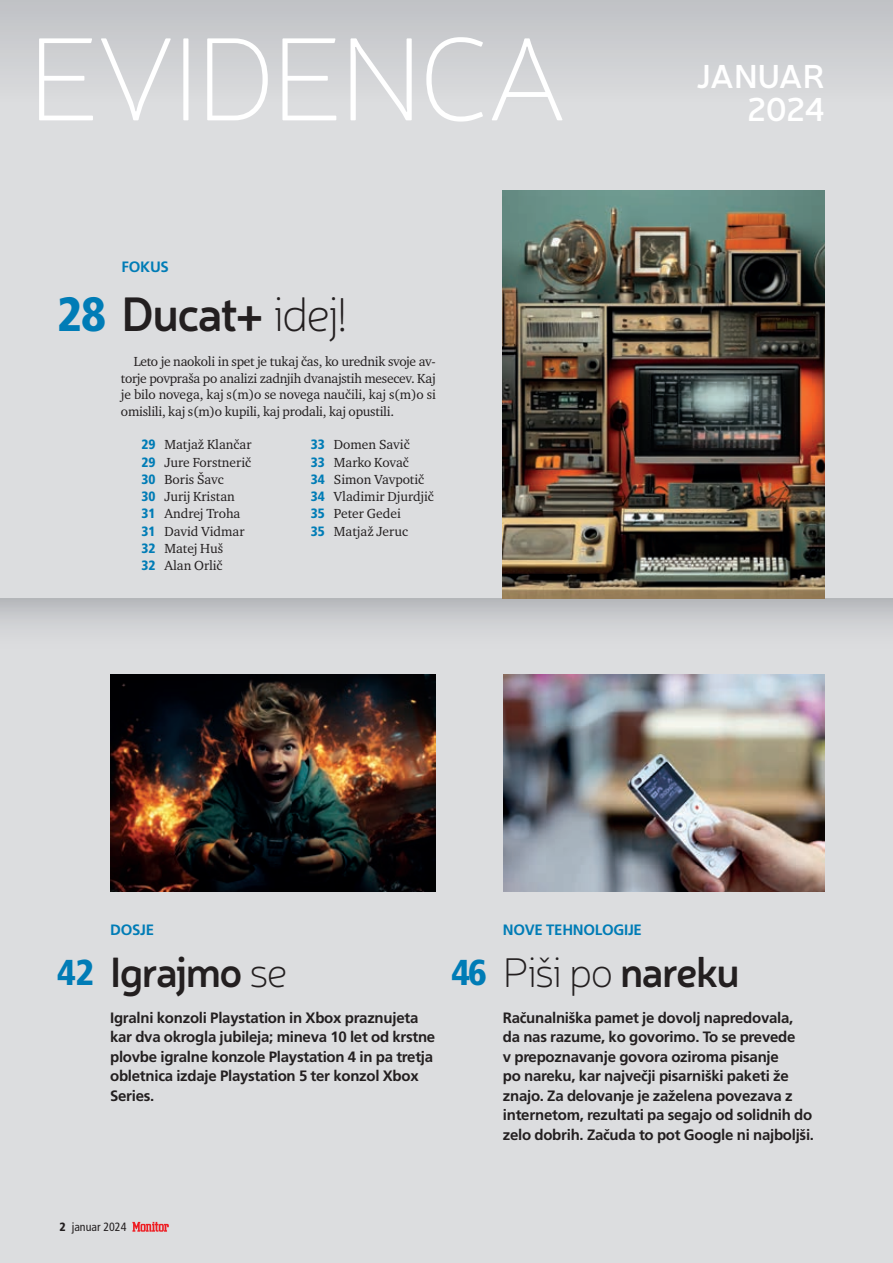
<style>
.page{position:relative;width:893px;height:1263px;background:#dcdddf}
.page>*{position:absolute;margin:0;border:0;box-sizing:border-box;transform-origin:0 0}
.t1{font:100 120px "Neris";letter-spacing:-.03em;color:#fff}
.Uvod_PREIZKUSI{font:600 48px "Neris";letter-spacing:-.045em;color:#231f20}
.Naslov_PREIZKUSI_mal{font:100 42px "Neris";letter-spacing:-.045em;color:#231f20}
.Naslov_PREIZKUSI_mal-2{font:600 42px "Neris";letter-spacing:-.035em;color:#231f20}
.Uvod_PREIZKUSI-2{font:900 condensed 36px "Frutiger LT Std";color:#007cb6}
.Uvod_PREIZKUSI-3{font:600 33px/33px "Neris";letter-spacing:-.015em;color:#fff;text-align:right}
.Uvod_PREIZKUSI-4{font:700 15px/19.5px "Frutiger LT Std";letter-spacing:-.015em;color:#231f20}
.Uvod_PREIZKUSI-5{font:700 15px "Frutiger LT Std";letter-spacing:-.015em;color:#007cb6}
.Body_TEXT{font:13.5px/16.5px "Charter Itc TEE";letter-spacing:-.02em;color:#231f20;text-align:justify}
.Kazalo_2{font:13.5px "Charter Itc TEE";color:#231f20}
.Pagina{font:condensed 12px "Frutiger LT Std";color:#231f20}
.s1{font-family:"Frutiger LT Std";font-weight:900;font-stretch:condensed;color:#007cb6}
.s2{font-weight:100}
.s3{font-weight:600}
.s4{font-weight:900}
</style>
<div class="page">
<svg style="left:132px;top:1222px;width:37px;height:10px"></svg>
<div style="left:0;top:0;width:893px;height:102px;background:linear-gradient(to right,#cdcfd1,#cdcfd1)"></div>
<div style="left:0;top:598px;width:893px;height:59px;background:linear-gradient(to bottom,#bbbcc0,#e3e4e6)"></div>
<img style="left:503px;top:190px;width:322px;height:408px">
<img style="left:503px;top:674px;width:322px;height:217px">
<img style="left:111px;top:674px;width:325px;height:217px">
<p class="t1" style="left:28px;top:6px;width:542px">EVIDENCA</p>
<p class="Uvod_PREIZKUSI-5" style="left:122px;top:258px;width:49px">FOKUS</p>
<p class="Uvod_PREIZKUSI" style="left:57px;top:281px;width:292px"><span class="s1">28</span> Ducat+ <span class="s2">idej!</span></p>
<p class="Body_TEXT" style="left:121px;top:353px;width:316px;text-indent:13px">Leto je naokoli in spet je tukaj čas, ko urednik svoje av&shy;torje povpraša po analizi zadnjih dvanajstih mesecev. Kaj je bilo novega, kaj s(m)o se novega naučili, kaj s(m)o si omislili, kaj s(m)o kupili, kaj prodali, kaj opustili.</p>
<p class="Kazalo_2" style="left:141px;top:436px;width:112px"><span class="s1">29</span> Matjaž Klančar</p>
<p class="Kazalo_2" style="left:141px;top:454px;width:111px"><span class="s1">29</span> Jure Forstnerič</p>
<p class="Kazalo_2" style="left:141px;top:471px;width:84px"><span class="s1">30</span> Boris Šavc</p>
<p class="Kazalo_2" style="left:141px;top:488px;width:95px"><span class="s1">30</span> Jurij Kristan</p>
<p class="Kazalo_2" style="left:141px;top:505px;width:100px"><span class="s1">31</span> Andrej Troha</p>
<p class="Kazalo_2" style="left:141px;top:523px;width:105px"><span class="s1">31</span> David Vidmar</p>
<p class="Kazalo_2" style="left:141px;top:540px;width:83px"><span class="s1">32</span> Matej Huš</p>
<p class="Kazalo_2" style="left:141px;top:557px;width:83px"><span class="s1">32</span> Alan Orlič</p>
<p class="Kazalo_2" style="left:311px;top:436px;width:100px"><span class="s1">33</span> Domen Savič</p>
<p class="Kazalo_2" style="left:311px;top:454px;width:100px"><span class="s1">33</span> Marko Kovač</p>
<p class="Kazalo_2" style="left:311px;top:471px;width:115px"><span class="s1">34</span> Simon Vavpotič</p>
<p class="Kazalo_2" style="left:311px;top:488px;width:124px"><span class="s1">34</span> Vladimir Djurdjič</p>
<p class="Kazalo_2" style="left:311px;top:505px;width:91px"><span class="s1">35</span> Peter Gedei</p>
<p class="Kazalo_2" style="left:311px;top:523px;width:99px"><span class="s1">35</span> Matjaž Jeruc</p>
<p class="Uvod_PREIZKUSI-3" style="left:696px;top:58px;width:130px">JANUAR<br>2024</p>
<p class="Uvod_PREIZKUSI-5" style="left:110px;top:921px;width:45px">DOSJE</p>
<p class="Naslov_PREIZKUSI_mal-2" style="left:110px;top:943px;width:179px">Igrajmo <span class="s2">se</span></p>
<p class="Uvod_PREIZKUSI-4" style="left:110px;top:1008px;width:327px">Igralni konzoli Playstation in Xbox praznujeta kar dva okrogla jubileja; mineva 10 let od krstne plovbe igralne konzole Playstation 4 in pa tretja obletnica izdaje Playstation 5 ter konzol Xbox Series.</p>
<p class="Uvod_PREIZKUSI-2" style="left:57px;top:951px;width:39px">42</p>
<p class="Uvod_PREIZKUSI-2" style="left:451px;top:951px;width:37px">46</p>
<p class="Uvod_PREIZKUSI-5" style="left:503px;top:921px;width:141px">NOVE TEHNOLOGIJE</p>
<p class="Naslov_PREIZKUSI_mal" style="left:503px;top:947px;width:238px">Piši po <span class="s3">nareku</span></p>
<p class="Uvod_PREIZKUSI-4" style="left:503px;top:1008px;width:313px">Računalniška pamet je dovolj napredovala, da nas razume, ko govorimo. To se prevede<br>v prepoznavanje govora oziroma pisanje<br>po nareku, kar največji pisarniški paketi že znajo. Za delovanje je zaželena povezava z internetom, rezultati pa segajo od solidnih do zelo dobrih. Začuda to pot Google ni najboljši.</p>
<p class="Pagina" style="left:60px;top:1220px;width:68px"><span class="s4">2</span> januar 2024</p>
</div>
